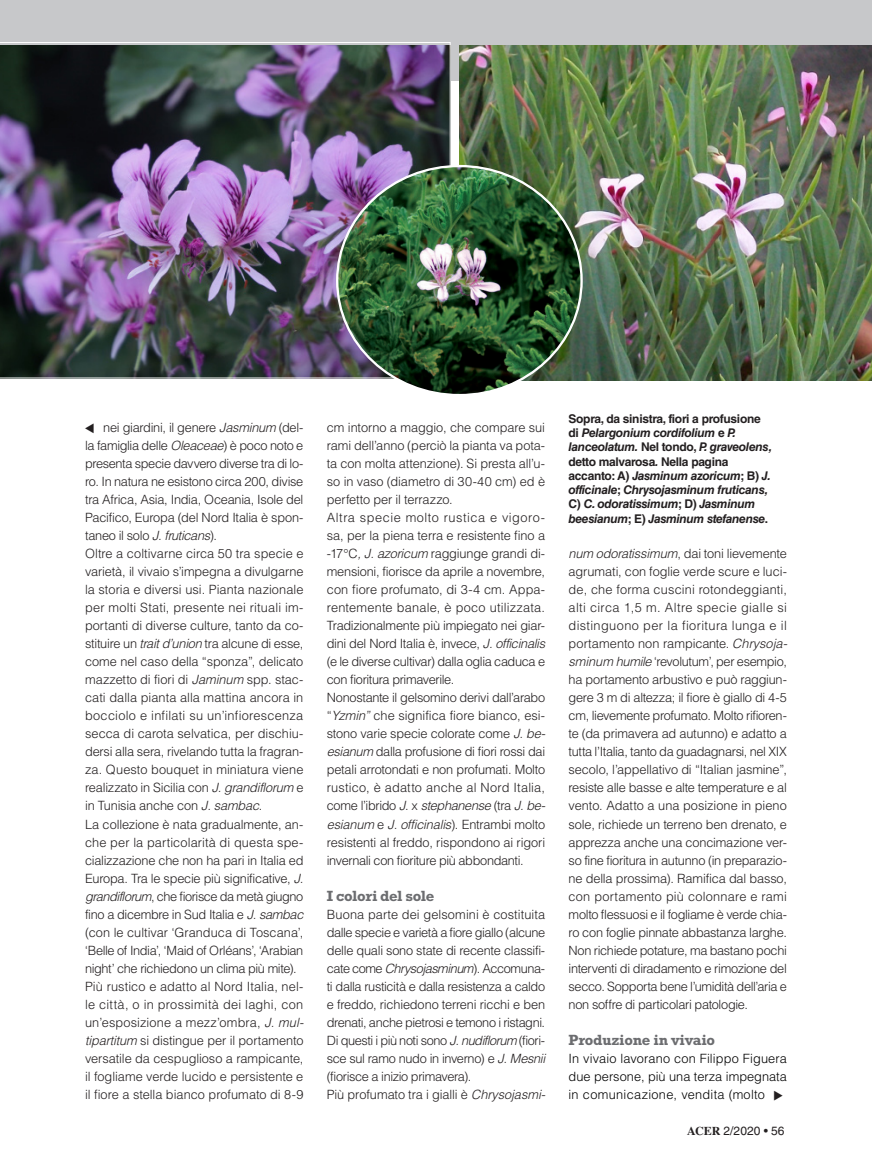
<style>
.page{position:relative;width:872px;height:1170px;background:#fff}
.page>*{position:absolute;margin:0;border:0;box-sizing:border-box;transform-origin:0 0}
.TESTO_portante{font:700 15px "Rockwell Std";letter-spacing:-.015em;color:#6c6d70}
.TESTO_portante-2{font:300 12.75px/18px "Helvetica LT Std";letter-spacing:-.02em;color:#231f20;text-align:justify}
.TESTO_portante-3{font:300 12.75px/18px "Helvetica LT Std";letter-spacing:.015em;color:#000;text-align:justify}
.DIDA{font:italic 700 12px/14.2px "Helvetica LT Std";letter-spacing:-.025em;color:#231f20}
.t1{font:12px "Helvetica LT Std";color:#231f20}
.s1{font-style:italic}
.s2{font-style:normal}
.s3{font-family:"Times LT Std";font-weight:700}
</style>
<div class="page">
<div style="left:0;top:0;width:872px;height:80px;background:#c7c8ca"></div>
<img style="left:0;top:42px;width:450px;height:336px">
<img style="left:459px;top:45px;width:413px;height:335px">
<img style="left:337px;top:166px;width:244px;height:227px">
<p class="TESTO_portante-2" style="left:85px;top:418px;width:220px;text-indent:18px">nei giardini, il genere <span class="s1">Jasminum</span> (del&shy;la famiglia delle <span class="s1">Oleaceae</span>) è poco noto e presenta specie davvero diverse tra di lo&shy;ro. In natura ne esistono circa 200, divise tra Africa, Asia, India, Oceania, Isole del Pacifico, Europa (del Nord Italia è spon&shy;taneo il solo <span class="s1">J. fruticans</span>).</p>
<p class="TESTO_portante-2" style="left:85px;top:544px;width:220px">Oltre a coltivarne circa 50 tra specie e varietà, il vivaio s’impegna a divulgarne la storia e diversi usi. Pianta nazionale per molti Stati, presente nei rituali im&shy;portanti di diverse culture, tanto da co&shy;stituire un <span class="s1">trait d’union</span> tra alcune di esse, come nel caso della “sponza”, delicato mazzetto di fiori di <span class="s1">Jaminum</span> spp. stac&shy;cati dalla pianta alla mattina ancora in bocciolo e infilati su un’infiorescenza secca di carota selvatica, per dischiu&shy;dersi alla sera, rivelando tutta la fragran&shy;za. Questo bouquet in miniatura viene realizzato in Sicilia con <span class="s1">J. grandiflorum</span> e in Tunisia anche con <span class="s1">J. sambac</span>.</p>
<p class="TESTO_portante-2" style="left:85px;top:814px;width:220px">La collezione è nata gradualmente, an&shy;che per la particolarità di questa spe&shy;cializzazione che non ha pari in Italia ed Europa. Tra le specie più significative, <span class="s1">J. grandiflorum</span>, che fiorisce da metà giugno fino a dicembre in Sud Italia e <span class="s1">J. sambac </span>(con le cultivar ‘Granduca di Toscana’, ‘Belle of India’, ‘Maid of Orléans’, ‘Arabian night’ che richiedono un clima più mite).</p>
<p class="TESTO_portante-2" style="left:85px;top:976px;width:220px">Più rustico e adatto al Nord Italia, nel&shy;le città, o in prossimità dei laghi, con un’esposizione a mezz’ombra, <span class="s1">J. mul&shy;tipartitum</span> si distingue per il portamento versatile da cespuglioso a rampicante, il fogliame verde lucido e persistente e il fiore a stella bianco profumato di 8-9</p>
<p class="TESTO_portante-2" style="left:327px;top:418px;width:220px">cm intorno a maggio, che compare sui rami dell’anno (perciò la pianta va pota&shy;ta con molta attenzione). Si presta all’u&shy;so in vaso (diametro di 30-40 cm) ed è perfetto per il terrazzo.</p>
<p class="TESTO_portante-2" style="left:327px;top:508px;width:220px">Altra specie molto rustica e vigoro&shy;sa, per la piena terra e resistente fino a -17°C<span class="s1">, J. azoricum</span> raggiunge grandi di&shy;mensioni, fiorisce da aprile a novembre, con fiore profumato, di 3-4 cm. Appa&shy;rentemente banale, è poco utilizzata.<br>Tradizionalmente più impiegato nei giar&shy;dini del Nord Italia è, invece, <span class="s1">J. officinalis </span>(e le diverse cultivar) dalla oglia caduca e con fioritura primaverile.</p>
<p class="TESTO_portante-2" style="left:327px;top:688px;width:220px">Nonostante il gelsomino derivi dall’arabo “<span class="s1">Yzmin”</span> che significa fiore bianco, esi&shy;stono varie specie colorate come <span class="s1">J. be&shy;esianum</span> dalla profusione di fiori rossi dai petali arrotondati e non profumati. Molto rustico, è adatto anche al Nord Italia, come l’ibrido <span class="s1">J</span>. x <span class="s1">stephanense</span> (tra <span class="s1">J. be&shy;esianum</span> e <span class="s1">J. officinalis</span>). Entrambi molto resistenti al freddo, rispondono ai rigori invernali con fioriture più abbondanti.</p>
<p class="TESTO_portante" style="left:327px;top:886px;width:109px">I colori del sole</p>
<p class="TESTO_portante-2" style="left:327px;top:904px;width:220px">Buona parte dei gelsomini è costituita dalle specie e varietà a fiore giallo (alcune delle quali sono state di recente classifi&shy;cate come <span class="s1">Chrysojasminum</span>). Accomuna&shy;ti dalla rusticità e dalla resistenza a caldo e freddo, richiedono terreni ricchi e ben drenati, anche pietrosi e temono i ristagni.<br>Di questi i più noti sono <span class="s1">J. nudiflorum</span> (fiori&shy;sce sul ramo nudo in inverno) e <span class="s1">J. Mesnii </span>(fiorisce a inizio primavera).</p>
<p class="TESTO_portante-2" style="left:327px;top:1084px;width:220px">Più profumato tra i gialli è <span class="s1">Chrysojasmi-</span></p>
<p class="DIDA" style="left:568px;top:411px;width:205px"><span class="s2">Sopra, da sinistra, fiori a profusione di</span> Pelargonium cordifolium <span class="s2">e</span> P. lanceolatum. <span class="s2">Nel tondo,</span> P. graveolens, <span class="s2">detto malvarosa</span>. <span class="s2">Nella pagina accanto: A)</span> Jasminum azoricum<span class="s2">; B)</span> J. officinale<span class="s2">;</span> Chrysojasminum fruticans, <span class="s2">C)</span> C. odoratissimum<span class="s2">; D)</span> Jasminum beesianum<span class="s2">; E)</span> Jasminum stefanense<span class="s2">.</span></p>
<p class="TESTO_portante-2" style="left:568px;top:544px;width:220px"><span class="s1">num odoratissimum</span>, dai toni lievemente agrumati, con foglie verde scure e luci&shy;de, che forma cuscini rotondeggianti, alti circa 1,5 m. Altre specie gialle si distinguono per la fioritura lunga e il portamento non rampicante. <span class="s1">Chrysoja&shy;sminum humile</span> ‘revolutum’, per esempio, ha portamento arbustivo e può raggiun&shy;gere 3 m di altezza; il fiore è giallo di 4-5 cm, lievemente profumato. Molto rifioren&shy;te (da primavera ad autunno) e adatto a tutta l’Italia, tanto da guadagnarsi, nel XIX secolo, l’appellativo di “Italian jasmine”, resiste alle basse e alte temperature e al vento. Adatto a una posizione in pieno sole, richiede un terreno ben drenato, e apprezza anche una concimazione ver&shy;so fine fioritura in autunno (in preparazio&shy;ne della prossima). Ramifica dal basso, con portamento più colonnare e rami molto flessuosi e il fogliame è verde chia&shy;ro con foglie pinnate abbastanza larghe.<br>Non richiede potature, ma bastano pochi interventi di diradamento e rimozione del secco. Sopporta bene l’umidità dell’aria e non soffre di particolari patologie.</p>
<p class="TESTO_portante" style="left:568px;top:1030px;width:148px">Produzione in vivaio</p>
<p class="TESTO_portante-3" style="left:568px;top:1048px;width:220px">In vivaio lavorano con Filippo Figuera due persone, più una terza impegnata in comunicazione, vendita (molto</p>
<p class="t1" style="left:687px;top:1123px;width:99px"><span class="s3">ACER</span> 2/2020 • 56</p>
</div>
